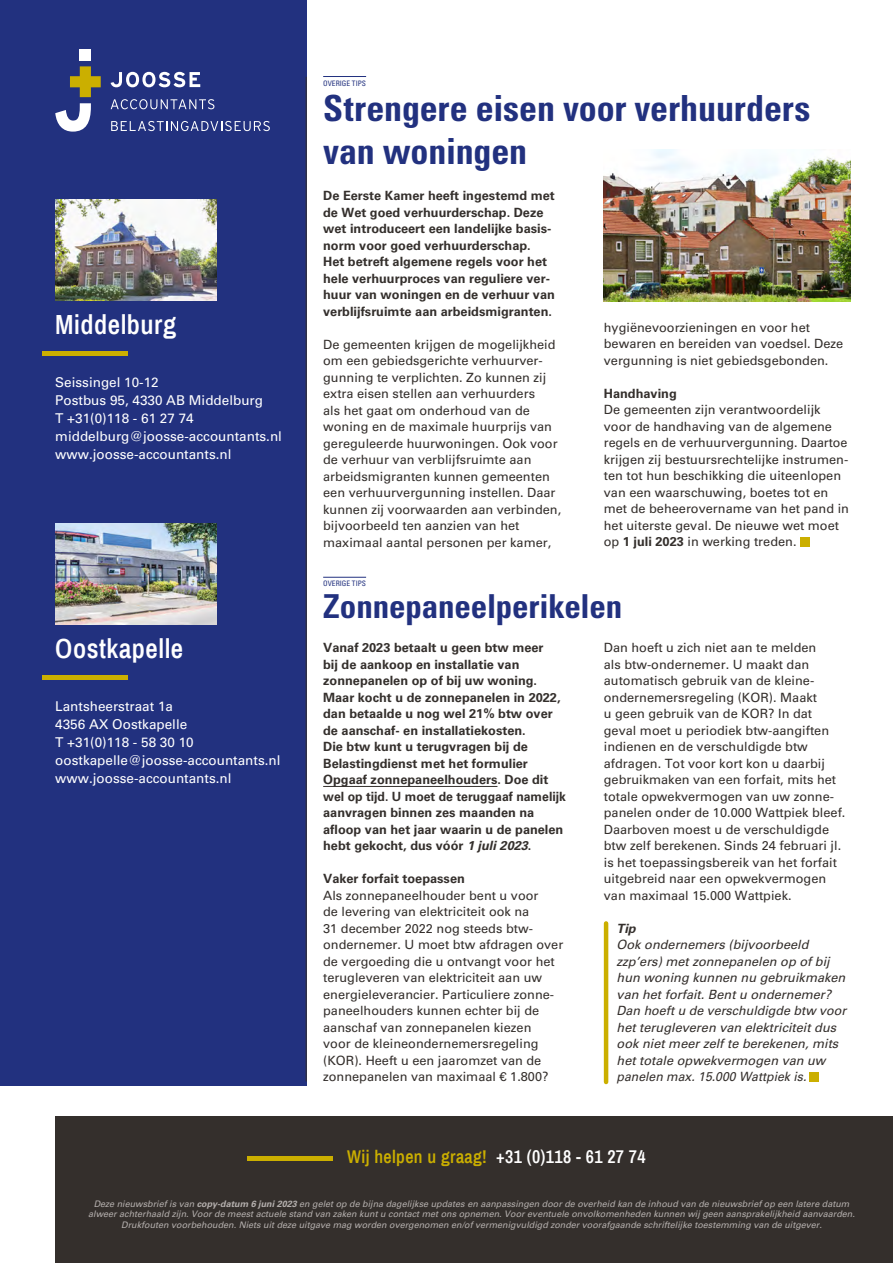
<style>
.page{position:relative;width:893px;height:1263px;background:#fff}
.page>*{position:absolute;margin:0;border:0;box-sizing:border-box;transform-origin:0 0}
.t1{font:700 condensed 36px/43.2px "Univers LT Std";letter-spacing:-.005em;color:#22317f}
.t2{font:700 condensed 33px "Univers LT Std";letter-spacing:-.005em;color:#22317f}
.t3{font:600 27px "Archivo Narrow";letter-spacing:.02em;color:#fff}
.t4{font:600 18px "Archivo Narrow";letter-spacing:.02em;color:#cbaf00}
.t5{font:13.5px/18px "Univers LT Std";color:#fff}
.t6{font:12.75px/16.5px "Univers LT Std";color:#342f2c}
.t7{font:700 12.75px/16.5px "Univers LT Std";color:#342f2c}
.t8{font:italic 12.75px/16.5px "Univers LT Std";color:#342f2c}
.t9{font:italic 700 12.75px "Univers LT Std";color:#342f2c}
.t10{font:italic 9px/10.8px "Univers LT Std";color:#b4afad;text-align:center}
.t11{font:condensed 7.5px "Univers LT Std";color:#22317f}
.s1{font-weight:700}
.s2{font-style:italic}
.s3{color:#fff}
</style>
<div class="page">
<div style="left:55px;top:1116px;width:838px;height:147px;background:#342f2c"></div>
<div style="left:0;top:0;width:306px;height:1086px;background:#22317f"></div>
<hr style="left:247px;top:1156px;width:85px;height:4px;background:#cbaf00">
<hr style="left:43px;top:675px;width:85px;height:4px;background:#cbaf00">
<img style="left:55px;top:523px;width:162px;height:101px">
<hr style="left:43px;top:351px;width:85px;height:4px;background:#cbaf00">
<img style="left:55px;top:200px;width:162px;height:100px">
<svg style="left:111px;top:99px;width:103px;height:10px"></svg>
<svg style="left:111px;top:72px;width:89px;height:15px"></svg>
<svg style="left:111px;top:121px;width:159px;height:10px"></svg>
<svg style="left:70px;top:66px;width:31px;height:31px"></svg>
<svg style="left:55px;top:103px;width:36px;height:29px"></svg>
<div style="left:80px;top:49px;width:11px;height:12px;background:#fff"></div>
<hr style="left:323px;top:786px;width:174px;height:1px;background:#342f2c">
<div style="left:810px;top:1072px;width:9px;height:9px;background:#cbaf00"></div>
<div style="left:800px;top:537px;width:9px;height:9px;background:#cbaf00"></div>
<hr style="left:323px;top:577px;width:43px;height:1px;background:#22317f">
<hr style="left:323px;top:76px;width:43px;height:1px;background:#22317f">
<hr style="left:604px;top:923px;width:4px;height:159px;background:#cbaf00">
<img style="left:604px;top:150px;width:246px;height:151px">
<hr style="left:306px;top:77px;width:1px;height:1004px;background:#342f2c">
<h3 class="t3" style="left:55px;top:309px;width:122px">Middelburg</h3>
<p class="t5" style="left:55px;top:373px;width:228px">Seissingel 10-12<br>Postbus 95, 4330 AB Middelburg<br>T +31(0)118 - 61 27 74 middelburg@joosse-accountants.nl www.joosse-accountants.nl</p>
<h3 class="t3" style="left:55px;top:633px;width:129px">Oostkapelle</h3>
<p class="t5" style="left:55px;top:697px;width:227px">Lantsheerstraat 1a<br>4356 AX Oostkapelle<br>T +31(0)118 - 58 30 10 oostkapelle@joosse-accountants.nl www.joosse-accountants.nl</p>
<p class="t11" style="left:323px;top:78px;width:44px">OVERIGE TIPS</p>
<h1 class="t1" style="left:323px;top:87px;width:489px">Strengere eisen voor verhuurders van woningen</h1>
<p class="t7" style="left:323px;top:187px;width:233px">De Eerste Kamer heeft ingestemd met de Wet goed verhuurderschap. Deze wet introduceert een landelijke basis&shy;norm voor goed verhuurderschap.<br>Het betreft algemene regels voor het hele verhuurproces van reguliere ver&shy;huur van woningen en de verhuur van verblijfsruimte aan arbeidsmigranten.</p>
<p class="t6" style="left:323px;top:336px;width:240px">De gemeenten krijgen de mogelijkheid om een gebiedsgerichte verhuurver&shy;gunning te verplichten. Zo kunnen zij extra eisen stellen aan verhuurders<br>als het gaat om onderhoud van de woning en de maximale huurprijs van gereguleerde huurwoningen. Ook voor de verhuur van verblijfsruimte aan arbeidsmigranten kunnen gemeenten een verhuurvergunning instellen. Daar kunnen zij voorwaarden aan verbinden, bijvoorbeeld ten aanzien van het maximaal aantal personen per kamer,</p>
<p class="t6" style="left:604px;top:319px;width:241px">hygiënevoorzieningen en voor het bewaren en bereiden van voedsel. Deze vergunning is niet gebiedsgebonden.</p>
<p class="t7" style="left:604px;top:385px;width:74px">Handhaving</p>
<p class="t6" style="left:604px;top:402px;width:247px">De gemeenten zijn verantwoordelijk voor de handhaving van de algemene regels en de verhuurvergunning. Daartoe krijgen zij bestuursrechtelijke instrumen&shy;ten tot hun beschikking die uiteenlopen van een waarschuwing, boetes tot en met de beheerovername van het pand in het uiterste geval. De nieuwe wet moet op <span class="s1">1 juli 2023</span> in werking treden.</p>
<p class="t11" style="left:323px;top:579px;width:44px">OVERIGE TIPS</p>
<h2 class="t2" style="left:323px;top:586px;width:300px">Zonnepaneelperikelen</h2>
<p class="t7" style="left:323px;top:639px;width:244px">Vanaf 2023 betaalt u geen btw meer<br>bij de aankoop en installatie van zonnepanelen op of bij uw woning.<br>Maar kocht u de zonnepanelen in 2022, dan betaalde u nog wel 21% btw over de aanschaf- en installatiekosten.<br>Die btw kunt u terugvragen bij de Belastingdienst met het formulier Opgaaf zonnepaneelhouders. Doe dit wel op tijd. U moet de teruggaaf namelijk aanvragen binnen zes maanden na afloop van het jaar waarin u de panelen hebt gekocht, dus vóór <span class="s2">1 juli 2023</span>.</p>
<p class="t7" style="left:323px;top:870px;width:143px">Vaker forfait toepassen</p>
<p class="t6" style="left:323px;top:887px;width:242px">Als zonnepaneelhouder bent u voor<br>de levering van elektriciteit ook na<br>31 december 2022 nog steeds btw&shy;ondernemer. U moet btw afdragen over de vergoeding die u ontvangt voor het terugleveren van elektriciteit aan uw energieleverancier. Particuliere zonne&shy;paneelhouders kunnen echter bij de aanschaf van zonnepanelen kiezen<br>voor de kleineondernemersregeling (KOR). Heeft u een jaaromzet van de zonnepanelen van maximaal € 1.800?</p>
<p class="t6" style="left:604px;top:639px;width:243px">Dan hoeft u zich niet aan te melden<br>als btw-ondernemer. U maakt dan automatisch gebruik van de kleine&shy;ondernemersregeling (KOR). Maakt<br>u geen gebruik van de KOR? In dat geval moet u periodiek btw-aangiften indienen en de verschuldigde btw afdragen. Tot voor kort kon u daarbij gebruikmaken van een forfait, mits het totale opwekvermogen van uw zonne&shy;panelen onder de 10.000 Wattpiek bleef.<br>Daarboven moest u de verschuldigde btw zelf berekenen. Sinds 24 februari jl. is het toepassingsbereik van het forfait uitgebreid naar een opwekvermogen van maximaal 15.000 Wattpiek.</p>
<p class="t9" style="left:617px;top:921px;width:21px">Tip</p>
<p class="t8" style="left:617px;top:936px;width:231px">Ook ondernemers (bijvoorbeeld zzp’ers) met zonnepanelen op of bij hun woning kunnen nu gebruikmaken van het forfait. Bent u ondernemer?<br>Dan hoeft u de verschuldigde btw voor het terugleveren van elektriciteit dus ook niet meer zelf te berekenen, mits het totale opwekvermogen van uw panelen max. 15.000 Wattpiek is.</p>
<h3 class="t4" style="left:347px;top:1146px;width:300px">Wij helpen u graag! <span class="s3">+31 (0)118 - 61 27 74</span></h3>
<p class="t10" style="left:88px;top:1198px;width:768px">Deze nieuwsbrief is van <span class="s1">copy-datum 6 juni 2023</span> en gelet op de bijna dagelijkse updates en aanpassingen door de overheid kan de inhoud van de nieuwsbrief op een latere datum alweer achterhaald zijn. Voor de meest actuele stand van zaken kunt u contact met ons opnemen. Voor eventuele onvolkomenheden kunnen wij geen aansprakelijkheid aanvaarden.<br>Drukfouten voorbehouden. Niets uit deze uitgave mag worden overgenomen en/of vermenigvuldigd zonder voorafgaande schriftelijke toestemming van de uitgever.</p>
</div>
